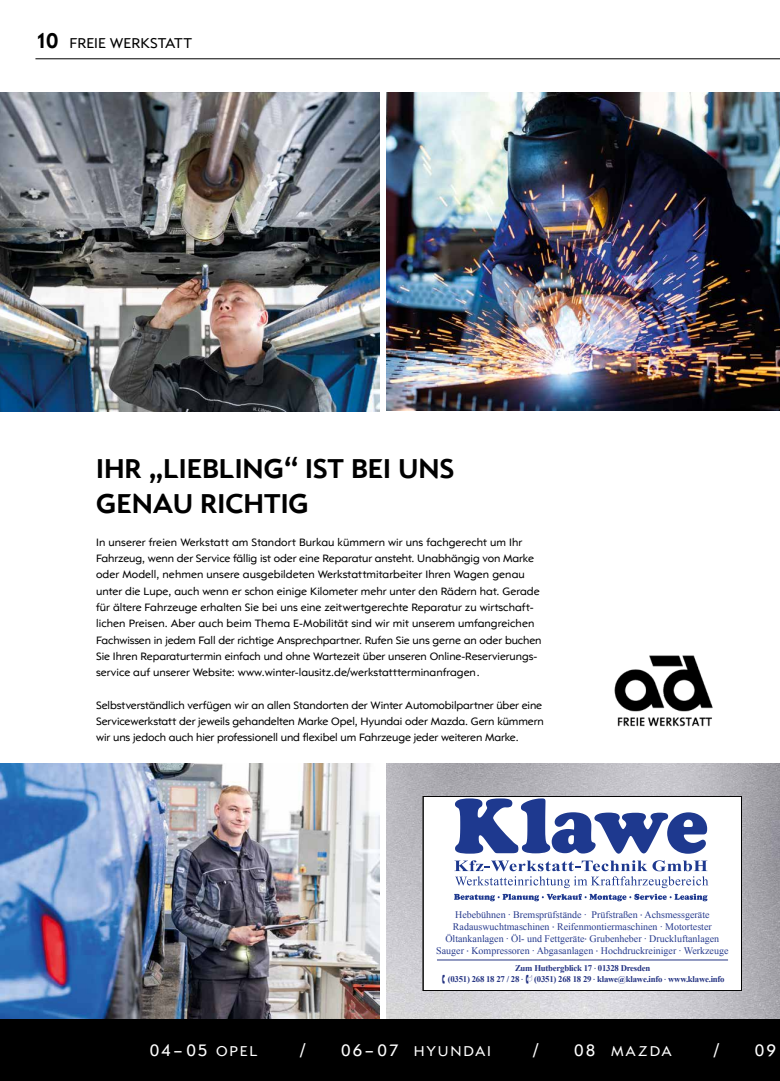
<style>
.page{position:relative;width:780px;height:1081px;background:#fff}
.page>*{position:absolute;margin:0;border:0;box-sizing:border-box;transform-origin:0 0}
.t1{font:700 28.75px/35.4px "Opel Sans";color:#000}
.t2{font:17.5px "Opel Sans";color:#fff}
.t3{font:15px "Opel Sans";letter-spacing:.12em;color:#fff}
.t4{font:15px "Opel Sans";color:#000}
.t5{font:11.25px/16.2px "Opel Sans";letter-spacing:-.005em;color:#000}
.t6{font:10px/12px "Times New Roman";color:#273b8e;text-align:center}
.t7{font:700 8.75px/11.2px "Times New Roman";letter-spacing:-.025em;color:#253483}
.s1{font-weight:700;font-size:22.5px}
.s2{font-family:"Frutiger LT Std";font-stretch:condensed}
.s3{font-family:"Frutiger LT Std";font-weight:400;font-stretch:condensed}
.s4{font-size:15px}
.s5{font-size:17.5px}
</style>
<div class="page">
<img style="left:386px;top:764px;width:393px;height:255px">
<img style="left:0;top:764px;width:379px;height:255px">
<img style="left:0;top:92px;width:379px;height:319px">
<img style="left:386px;top:92px;width:394px;height:319px">
<hr style="left:35px;top:58px;width:745px;height:1px;background:#000">
<div style="left:0;top:1019px;width:780px;height:62px;background:#000"></div>
<div style="left:423px;top:796px;width:318px;height:195px;background:#fff"></div>
<svg style="left:455px;top:798px;width:252px;height:56px"></svg>
<svg style="left:454px;top:894px;width:253px;height:7px"></svg>
<svg style="left:454px;top:860px;width:254px;height:28px"></svg>
<hr style="left:437px;top:959px;width:291px;height:1px;background:#253483">
<div style="left:423px;top:796px;width:318px;height:195px;border:1px solid #000"></div>
<img style="left:614px;top:655px;width:99px;height:72px">
<h3 class="t4" style="left:35px;top:34px;width:158px"><span class="s1">10</span> FREIE WERKSTATT</h3>
<h1 class="t1" style="left:96px;top:450px;width:359px">IHR „LIEBLING“ IST BEI UNS<br>GENAU RICHTIG</h1>
<p class="t5" style="left:96px;top:534px;width:447px">In unserer freien Werkstatt am Standort Burkau kümmern wir uns fachgerecht um Ihr Fahrzeug, wenn der Service fällig ist oder eine Reparatur ansteht. Unabhängig von Marke oder Modell, nehmen unsere ausgebildeten Werkstattmitarbeiter Ihren Wagen genau unter die Lupe, auch wenn er schon einige Kilometer mehr unter den Rädern hat. Gerade für ältere Fahrzeuge erhalten Sie bei uns eine zeitwertgerechte Reparatur zu wirtschaft&shy;lichen Preisen. Aber auch beim Thema E-Mobilität sind wir mit unserem umfangreichen Fachwissen in jedem Fall der richtige Ansprechpartner. Rufen Sie uns gerne an oder buchen Sie Ihren Reparaturtermin einfach und ohne Wartezeit über unseren Online-Reservierungs&shy;service auf unserer Website: www.winter-lausitz.de/werkstattterminanfragen.</p>
<p class="t5" style="left:96px;top:696px;width:449px">Selbstverständlich verfügen wir an allen Standorten der Winter Automobilpartner über eine<br>Servicewerkstatt der jeweils gehandelten Marke Opel, Hyundai oder Mazda. Gern kümmern wir uns jedoch auch hier professionell und flexibel um Fahrzeuge jeder weiteren Marke.</p>
<p class="t6" style="left:436px;top:908px;width:294px">Hebebühnen · Bremsprüfstände · Prüfstraßen <span class="s2">∙</span> Achsmessgeräte Radauswuchtmaschinen <span class="s2">∙</span> Reifenmontiermaschinen · Motortester Öltankanlagen · Öl- und Fettgeräte<span class="s2">∙</span> Grubenheber · Druckluftanlagen Sauger <span class="s2">∙</span> Kompressoren · Abgasanlagen <span class="s2">∙</span> Hochdruckreiniger · Werkzeuge</p>
<p class="t7" style="left:447px;top:962px;width:204px;text-indent:67px">Zum Hutbergblick 17 <span class="s3">∙</span> 01328 Dresden (0351) 268 18 27 / 28 <span class="s3">∙</span></p>
<p class="t7" style="left:534px;top:973px;width:192px">(0351) 268 18 29 <span class="s3">∙</span> klawe@klawe.info <span class="s3">∙</span> www.klawe.info</p>
<h2 class="t2" style="left:150px;top:1039px;width:109px">04-05 <span class="s4">OPEL</span></h2>
<h2 class="t2" style="left:300px;top:1039px;width:7px">/</h2>
<h3 class="t3" style="left:341px;top:1041px;width:151px"><span class="s5">06-07</span> HYUNDAI</h3>
<h2 class="t2" style="left:533px;top:1039px;width:7px">/</h2>
<h3 class="t3" style="left:574px;top:1041px;width:99px"><span class="s5">08</span> MAZDA</h3>
<h2 class="t2" style="left:714px;top:1039px;width:7px">/</h2>
<h2 class="t2" style="left:755px;top:1039px;width:23px">09</h2>
</div>
